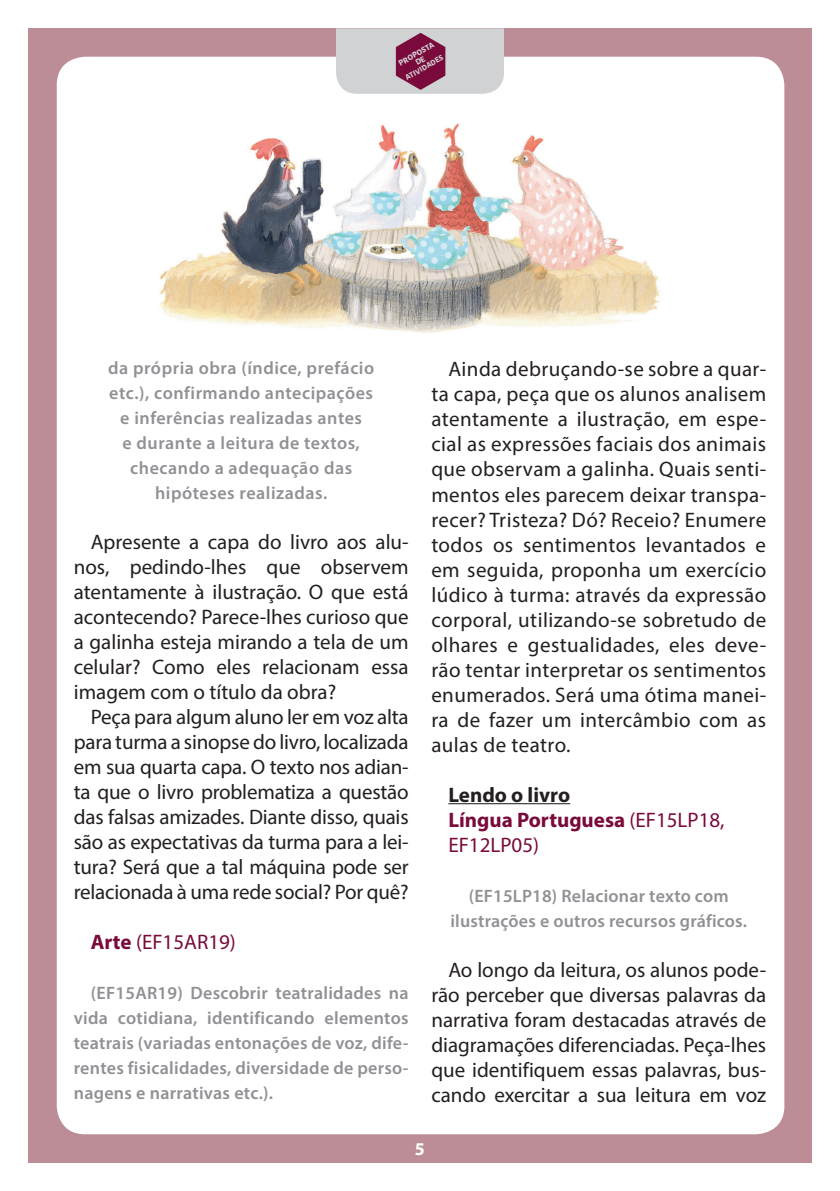
<style>
.page{position:relative;width:840px;height:1191px;background:#fff}
.page>*{position:absolute;margin:0;border:0;box-sizing:border-box;transform-origin:0 0}
.texto{font:21px/25px "Myriad Pro";color:#231f20;text-align:justify}
.texto-2{font:21px/25px "Myriad Pro";color:#790a3b}
.texto-3{font:700 21px "Myriad Pro";color:#231f20}
.texto-4{font:600 18px/25px "Myriad Pro";letter-spacing:.025em;color:#939095;text-align:center}
.texto-5{font:700 18px "Myriad Pro";color:#fff}
.t1{font:800 8.4px "Alegreya Sans";color:#d1d2d4}
.t2{font:800 8px "Alegreya Sans";color:#d1d2d4}
.s1{font-weight:700}
</style>
<div class="page">
<div style="left:28px;top:28px;width:783px;height:1134px;background:#bc8d96"></div>
<div style="left:57px;top:57px;width:726px;height:1077px;background:#fff;border-radius:28px"></div>
<hr style="left:448px;top:803px;width:122px;height:1px;background:#231f20">
<img style="left:159px;top:123px;width:501px;height:210px">
<svg style="left:336px;top:28px;width:167px;height:66px;background:#c0abb6"></svg>
<p class="t1" style="left:396px;top:58px;width:41px;rotate:-30deg">PROPOSTA</p>
<p class="t2" style="left:403px;top:73px;width:44px;rotate:-30deg">ATIVIDADES</p>
<p class="texto-4" style="left:108px;top:355px;width:267px">da própria obra (índice, prefácio etc.), confirmando antecipações e inferências realizadas antes<br>e durante a leitura de textos, checando a adequação das hipóteses realizadas.</p>
<p class="texto" style="left:74px;top:529px;width:336px;text-indent:17px">Apresente a capa do livro aos alu&shy;nos, pedindo-lhes que observem atentamente à ilustração. O que está acontecendo? Parece-lhes curioso que a galinha esteja mirando a tela de um celular? Como eles relacionam essa imagem com o título da obra?</p>
<p class="texto" style="left:74px;top:704px;width:336px;text-indent:17px">Peça para algum aluno ler em voz alta para turma a sinopse do livro, localizada em sua quarta capa. O texto nos adian&shy;ta que o livro problematiza a questão das falsas amizades. Diante disso, quais são as expectativas da turma para a lei&shy;tura? Será que a tal máquina pode ser relacionada à uma rede social? Por quê?</p>
<p class="texto-2" style="left:91px;top:929px;width:146px"><span class="s1">Arte</span> (EF15AR19)</p>
<p class="texto-4" style="left:74px;top:980px;width:336px;text-align:justify;text-indent:17px">(EF15AR19) Descobrir teatralidades na vida cotidiana, identificando elementos teatrais (variadas entonações de voz, dife&shy;rentes fisicalidades, diversidade de perso&shy;nagens e narrativas etc.).</p>
<p class="texto" style="left:431px;top:356px;width:336px;text-indent:17px">Ainda debruçando-se sobre a quar&shy;ta capa, peça que os alunos analisem atentamente a ilustração, em espe&shy;cial as expressões faciais dos animais que observam a galinha. Quais senti&shy;mentos eles parecem deixar transpa&shy;recer? Tristeza? Dó? Receio? Enumere todos os sentimentos levantados e em seguida, proponha um exercício lúdico à turma: através da expressão corporal, utilizando-se sobretudo de olhares e gestualidades, eles deve&shy;rão tentar interpretar os sentimentos enumerados. Será uma ótima manei&shy;ra de fazer um intercâmbio com as aulas de teatro.</p>
<p class="texto-3" style="left:448px;top:781px;width:123px">Lendo o livro</p>
<p class="texto-2" style="left:448px;top:806px;width:277px"><span class="s1">Língua Portuguesa</span> (EF15LP18,<br>EF12LP05)</p>
<p class="texto-4" style="left:450px;top:882px;width:298px">(EF15LP18) Relacionar texto com ilustrações e outros recursos gráficos.</p>
<p class="texto" style="left:431px;top:956px;width:336px;text-indent:17px">Ao longo da leitura, os alunos pode&shy;rão perceber que diversas palavras da narrativa foram destacadas através de diagramações diferenciadas. Peça-lhes que identifiquem essas palavras, bus&shy;cando exercitar a sua leitura em voz</p>
<p class="texto-5" style="left:415px;top:1137px;width:20px">55</p>
</div>
